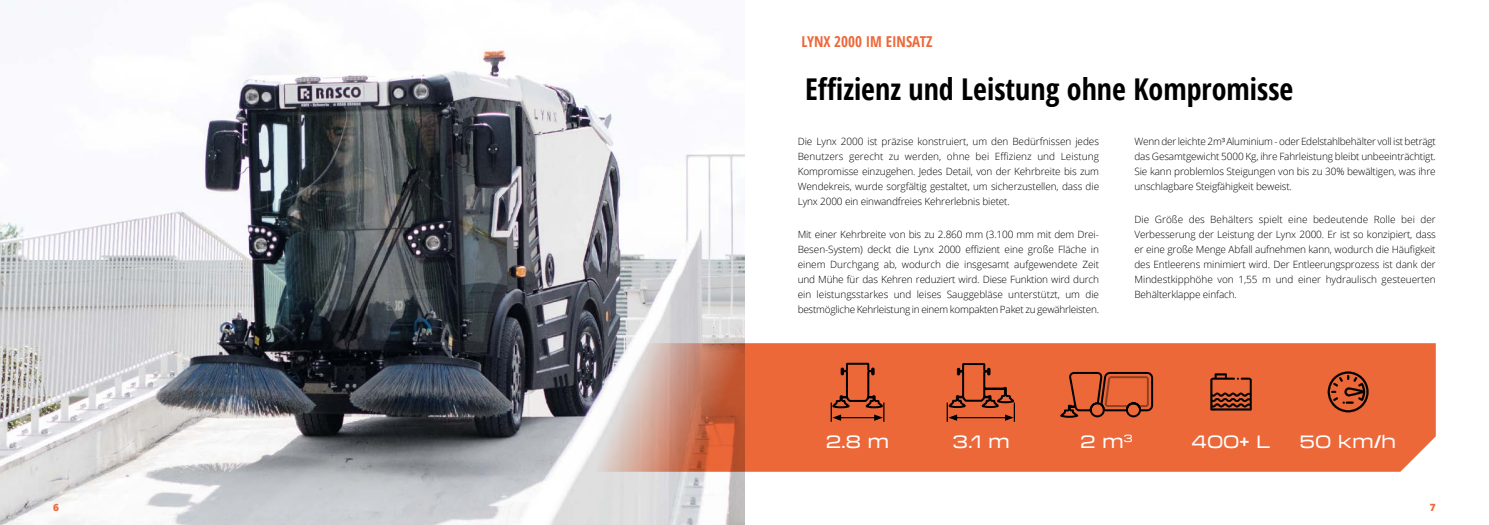
<style>
.page{position:relative;width:1489px;height:525px;background:#fff}
.page>*{position:absolute;margin:0;border:0;box-sizing:border-box;transform-origin:0 0}
.t1{font:700 condensed 30px "Open Sans";color:#000}
.t2{font:expanded 17.5px "Transducer Test";color:#fff}
.t3{font:700 condensed 15px "Open Sans";color:#ed6839}
.t4{font:300 10px/15px "Open Sans";letter-spacing:-.015em;color:#000;text-align:justify}
.t5{font:800 10px "Open Sans";color:#ed6839}
.s1{font-family:"Open Sans";font-weight:700;font-stretch:normal}
</style>
<div class="page">
<img style="left:0;top:45px;width:744px;height:479px">
<svg style="left:596px;top:343px;width:839px;height:128px;background:#e67249"></svg>
<svg style="left:829px;top:361px;width:56px;height:60px;background:#c1542e"></svg>
<svg style="left:945px;top:362px;width:72px;height:59px;background:#c1552e"></svg>
<svg style="left:1210px;top:373px;width:41px;height:37px;background:#9a4324"></svg>
<svg style="left:1060px;top:372px;width:92px;height:45px;background:#bd532d"></svg>
<svg style="left:1327px;top:371px;width:41px;height:41px;background:#a84928"></svg>
<p class="t5" style="left:53px;top:501px;width:7px">6</p>
<h3 class="t3" style="left:801px;top:35px;width:133px">LYNX 2000 IM EINSATZ</h3>
<h1 class="t1" style="left:805px;top:68px;width:490px">Effizienz und Leistung ohne Kompromisse</h1>
<p class="t4" style="left:797px;top:135px;width:303px">Die Lynx 2000 ist präzise konstruiert, um den Bedürfnissen jedes Benutzers gerecht zu werden, ohne bei Effizienz und Leistung Kompromisse einzugehen. Jedes Detail, von der Kehrbreite bis zum Wendekreis, wurde sorgfältig gestaltet, um sicherzustellen, dass die Lynx 2000 ein einwandfreies Kehrerlebnis bietet.</p>
<p class="t4" style="left:797px;top:227px;width:303px">Mit einer Kehrbreite von bis zu 2.860 mm (3.100 mm mit dem Drei-Besen-System) deckt die Lynx 2000 effizient eine große Fläche in einem Durchgang ab, wodurch die insgesamt aufgewendete Zeit und Mühe für das Kehren reduziert wird. Diese Funktion wird durch ein leistungsstarkes und leises Sauggebläse unterstützt, um die bestmögliche Kehrleistung in einem kompakten Paket zu gewährleisten.</p>
<p class="t4" style="left:1134px;top:135px;width:303px">Wenn der leichte 2m³ Aluminium - oder Edelstahlbehälter voll ist beträgt das Gesamtgewicht 5000 Kg, ihre Fahrleistung bleibt unbeeinträchtigt.<br>Sie kann problemlos Steigungen von bis zu 30% bewältigen, was ihre unschlagbare Steigfähigkeit beweist.</p>
<p class="t4" style="left:1134px;top:212px;width:303px">Die Größe des Behälters spielt eine bedeutende Rolle bei der Verbesserung der Leistung der Lynx 2000. Er ist so konzipiert, dass er eine große Menge Abfall aufnehmen kann, wodurch die Häufigkeit des Entleerens minimiert wird. Der Entleerungsprozess ist dank der Mindestkipphöhe von 1,55 m und einer hydraulisch gesteuerten Behälterklappe einfach.</p>
<h2 class="t2" style="left:826px;top:434px;width:65px">2.8 m</h2>
<h2 class="t2" style="left:952px;top:434px;width:58px">3.1 m</h2>
<h2 class="t2" style="left:1080px;top:434px;width:54px">2 m<sup>3</sup></h2>
<h2 class="t2" style="left:1191px;top:434px;width:80px">400<span class="s1">+</span> L</h2>
<h2 class="t2" style="left:1299px;top:434px;width:98px">50 km<span class="s1">/</span>h</h2>
<p class="t5" style="left:1429px;top:501px;width:7px">7</p>
</div>
